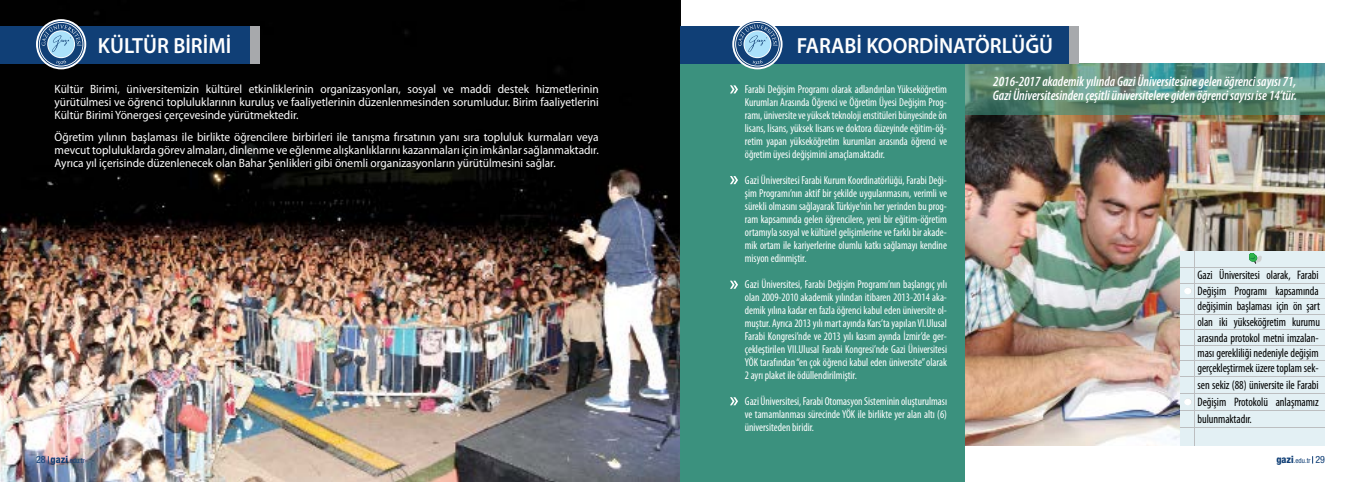
<style>
.page{position:relative;width:1361px;height:482px;background:#fff}
.page>*{position:absolute;margin:0;border:0;box-sizing:border-box;transform-origin:0 0}
.t1{font:600 22px "Myriad Pro";color:#fff;scale:.95 1}
.t2{font:italic 600 condensed 14px/14.2px "Myriad Pro";color:#fff;scale:.95 1}
.t3{font:condensed 12.3px/15.7px "Myriad Pro";letter-spacing:-.005em;color:#000;text-align:justify;scale:.95 1}
.t4{font:12px/12.9px "Myriad Pro";color:#fff;text-align:justify;scale:.95 1}
.t5{font:condensed 11.5px/13px "Myriad Pro";color:#fff;text-align:justify;scale:.95 1}
.t6{font:condensed 7px "Helvetica Neue LT Std";color:#103f76}
.s1{font-size:10px}
.s2{font-weight:800;font-size:10px}
</style>
<div class="page">
<img style="left:0;top:0;width:680px;height:482px">
<div style="left:0;top:26px;width:250px;height:38px;background:#103f76"></div>
<div style="left:250px;top:26px;width:10px;height:38px;background:#a7a9ac"></div>
<img style="left:964px;top:115px;width:361px;height:331px">
<div style="left:680px;top:57px;width:284px;height:425px;background:#3b917e"></div>
<svg style="left:964px;top:63px;width:361px;height:52px;background:#5e8c79"></svg>
<div style="left:680px;top:26px;width:389px;height:38px;background:#103f76"></div>
<div style="left:1180px;top:251px;width:145px;height:195px;background:#e3f0f4"></div>
<hr style="left:1194px;top:251px;width:1px;height:195px;background:#bcbec0">
<hr style="left:1180px;top:268px;width:145px;height:1px;background:#bcbec0">
<hr style="left:1180px;top:283px;width:145px;height:1px;background:#bcbec0">
<hr style="left:1180px;top:299px;width:145px;height:1px;background:#bcbec0">
<hr style="left:1180px;top:314px;width:145px;height:1px;background:#bcbec0">
<hr style="left:1180px;top:330px;width:145px;height:1px;background:#bcbec0">
<hr style="left:1180px;top:345px;width:145px;height:1px;background:#bcbec0">
<hr style="left:1180px;top:361px;width:145px;height:1px;background:#bcbec0">
<hr style="left:1180px;top:376px;width:145px;height:1px;background:#bcbec0">
<hr style="left:1180px;top:393px;width:145px;height:1px;background:#bcbec0">
<hr style="left:1180px;top:427px;width:145px;height:1px;background:#bcbec0">
<hr style="left:1180px;top:410px;width:145px;height:1px;background:#bcbec0">
<svg style="left:1184px;top:288px;width:7px;height:6px"></svg>
<svg style="left:1184px;top:399px;width:7px;height:6px"></svg>
<svg style="left:1249px;top:253px;width:13px;height:11px"></svg>
<div style="left:1069px;top:26px;width:9px;height:38px;background:#a7a9ac"></div>
<svg style="left:730px;top:85px;width:8px;height:8px"></svg>
<svg style="left:730px;top:176px;width:8px;height:8px"></svg>
<svg style="left:730px;top:281px;width:8px;height:8px"></svg>
<svg style="left:730px;top:397px;width:8px;height:8px"></svg>
<svg style="left:36px;top:19px;width:50px;height:50px"></svg>
<svg style="left:38px;top:21px;width:46px;height:46px"></svg>
<svg style="left:39px;top:22px;width:44px;height:45px"></svg>
<svg style="left:40px;top:23px;width:42px;height:43px"></svg>
<svg style="left:47px;top:30px;width:28px;height:28px"></svg>
<div style="left:48px;top:31px;width:26px;height:26px;background:#abe1fa;border-radius:50%"></div>
<svg style="left:56px;top:60px;width:10px;height:5px"></svg>
<svg style="left:42px;top:24px;width:39px;height:29px"></svg>
<svg style="left:732px;top:19px;width:50px;height:50px"></svg>
<svg style="left:734px;top:21px;width:46px;height:46px"></svg>
<svg style="left:735px;top:22px;width:44px;height:45px"></svg>
<svg style="left:736px;top:23px;width:43px;height:43px"></svg>
<svg style="left:743px;top:30px;width:28px;height:28px"></svg>
<div style="left:744px;top:31px;width:26px;height:26px;background:#abe1fa;border-radius:50%"></div>
<svg style="left:752px;top:60px;width:10px;height:5px"></svg>
<svg style="left:738px;top:24px;width:40px;height:29px"></svg>
<h1 class="t1" style="left:98px;top:31px;width:142px">KÜLTÜR BİRİMİ</h1>
<p class="t4" style="left:55px;top:83px;width:574px">Kültür Birimi, üniversitemizin kültürel etkinliklerinin organizasyonları, sosyal ve maddi destek hizmetlerinin yürütülmesi ve öğrenci topluluklarının kuruluş ve faaliyetlerinin düzenlenmesinden sorumludur. Birim faaliyetlerini Kültür Birimi Yönergesi çerçevesinde yürütmektedir.</p>
<p class="t4" style="left:55px;top:130px;width:574px">Öğretim yılının başlaması ile birlikte öğrencilere birbirleri ile tanışma fırsatının yanı sıra topluluk kurmaları veya mevcut topluluklarda görev almaları, dinlenme ve eğlenme alışkanlıklarını kazanmaları için imkânlar sağlanmaktadır.<br>Ayrıca yıl içerisinde düzenlenecek olan Bahar Şenlikleri gibi önemli organizasyonların yürütülmesini sağlar.</p>
<h1 class="t1" style="left:796px;top:31px;width:271px">FARABİ KOORDİNATÖRLÜĞÜ</h1>
<p class="t5" style="left:745px;top:83px;width:214px">Farabi Değişim Programı olarak adlandırılan Yükseköğretim Kurumları Arasında Öğrenci ve Öğretim Üyesi Değişim Prog&shy;ramı, üniversite ve yüksek teknoloji enstitüleri bünyesinde ön lisans, lisans, yüksek lisans ve doktora düzeyinde eğitim-öğ&shy;retim yapan yükseköğretim kurumları arasında öğrenci ve öğretim üyesi değişimini amaçlamaktadır.</p>
<p class="t5" style="left:745px;top:174px;width:214px">Gazi Üniversitesi Farabi Kurum Koordinatörlüğü, Farabi Deği&shy;şim Programı’nın aktif bir şekilde uygulanmasını, verimli ve sürekli olmasını sağlayarak Türkiye’nin her yerinden bu prog&shy;ram kapsamında gelen öğrencilere, yeni bir eğitim-öğretim ortamıyla sosyal ve kültürel gelişimlerine ve farklı bir akade&shy;mik ortam ile kariyerlerine olumlu katkı sağlamayı kendine misyon edinmiştir.</p>
<p class="t5" style="left:745px;top:278px;width:214px">Gazi Üniversitesi, Farabi Değişim Programı’nın başlangıç yılı olan 2009-2010 akademik yılından itibaren 2013-2014 aka&shy;demik yılına kadar en fazla öğrenci kabul eden üniversite ol&shy;muştur. Ayrıca 2013 yılı mart ayında Kars’ta yapılan VI.Ulusal Farabi Kongresi’nde ve 2013 yılı kasım ayında İzmir’de ger&shy;çekleştirilen VII.Ulusal Farabi Kongresi’nde Gazi Üniversitesi YÖK tarafından “en çok öğrenci kabul eden üniversite” olarak 2 ayrı plaket ile ödüllendirilmiştir.</p>
<p class="t5" style="left:745px;top:395px;width:214px">Gazi Üniversitesi, Farabi Otomasyon Sisteminin oluşturulması ve tamamlanması sürecinde YÖK ile birlikte yer alan altı (6) üniversiteden biridir.</p>
<p class="t2" style="left:993px;top:74px;width:321px">2016-2017 akademik yılında Gazi Üniversitesine gelen öğrenci sayısı 71,<br>Gazi Üniversitesinden çeşitli üniversitelere giden öğrenci sayısı ise 14’tür.</p>
<p class="t3" style="left:1197px;top:267px;width:130px">Gazi Üniversitesi olarak, Farabi Değişim Programı kapsamında değişimin başlaması için ön şart olan iki yükseköğretim kurumu arasında protokol metni imzalan-</p>
<p class="t3" style="left:1197px;top:345px;width:129px;line-height:15.2px">ması gerekliliği nedeniyle değişim gerçekleştirmek üzere toplam sek-</p>
<p class="t3" style="left:1197px;top:377px;width:129px">sen sekiz (88) üniversite ile Farabi</p>
<p class="t3" style="left:1197px;top:411px;width:59px">bulunmaktadır.</p>
<p class="t3" style="left:1197px;top:394px;width:129px">Değişim Protokolü anlaşmamız</p>
<p class="t6" style="left:36px;top:457px;width:50px"><span class="s1">28</span> <span class="s2">gazi</span>.edu.tr</p>
<p class="t6" style="left:1276px;top:457px;width:50px"><span class="s2">gazi</span>.edu.tr <span class="s1">29</span></p>
</div>
